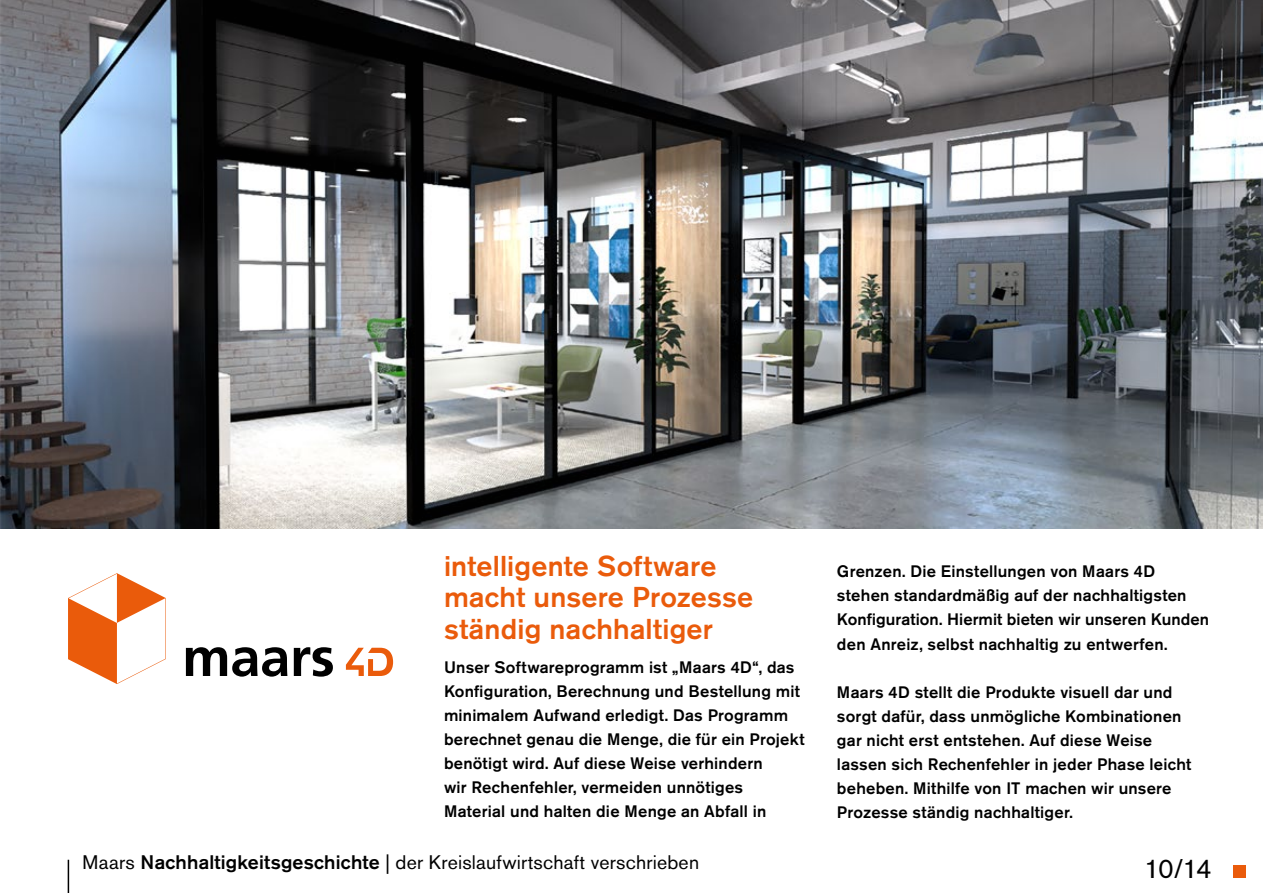
<style>
.page{position:relative;width:1263px;height:893px;background:#fff}
.page>*{position:absolute;margin:0;border:0;box-sizing:border-box;transform-origin:0 0}
.t1{font:500 28.5px/31.5px "Akzidenz Grotesk BE";letter-spacing:.005em;color:#ea5b0b}
.t2{font:27px "Akzidenz Grotesk BE";color:#000}
.t3{font:19.5px "Akzidenz Grotesk BE";letter-spacing:.01em;color:#000}
.t4{font:500 16.5px/24px "Akzidenz Grotesk BE";letter-spacing:.015em;color:#000}
.s1{font-weight:500}
</style>
<div class="page">
<img style="left:0;top:0;width:1263px;height:528px">
<div style="left:1233px;top:865px;width:13px;height:13px;background:#ea5b0b"></div>
<hr style="left:68px;top:860px;width:1px;height:33px;background:#000">
<svg style="left:186px;top:647px;width:101px;height:30px"></svg>
<svg style="left:294px;top:647px;width:39px;height:30px"></svg>
<svg style="left:68px;top:573px;width:98px;height:111px"></svg>
<svg style="left:346px;top:648px;width:47px;height:28px"></svg>
<h1 class="t1" style="left:444px;top:550px;width:311px">intelligente Software macht unsere Prozesse ständig nachhaltiger</h1>
<p class="t4" style="left:444px;top:655px;width:362px">Unser Softwareprogramm ist „Maars 4D“, das Konfiguration, Berechnung und Bestellung mit minimalem Aufwand erledigt. Das Programm berechnet genau die Menge, die für ein Projekt benötigt wird. Auf diese Weise verhindern<br>wir Rechenfehler, vermeiden unnötiges Material und halten die Menge an Abfall in</p>
<p class="t3" style="left:83px;top:850px;width:618px">Maars <span class="s1">Nachhaltigkeitsgeschichte</span> | der Kreislaufwirtschaft verschrieben</p>
<p class="t4" style="left:837px;top:560px;width:373px">Grenzen. Die Einstellungen von Maars 4D stehen standardmäßig auf der nachhaltigsten Konfiguration. Hiermit bieten wir unseren Kunden den Anreiz, selbst nachhaltig zu entwerfen.</p>
<p class="t4" style="left:837px;top:680px;width:356px">Maars 4D stellt die Produkte visuell dar und sorgt dafür, dass unmögliche Kombinationen gar nicht erst entstehen. Auf diese Weise lassen sich Rechenfehler in jeder Phase leicht beheben. Mithilfe von IT machen wir unsere Prozesse ständig nachhaltiger.</p>
<h2 class="t2" style="left:1144px;top:852px;width:69px">10/14</h2>
</div>
